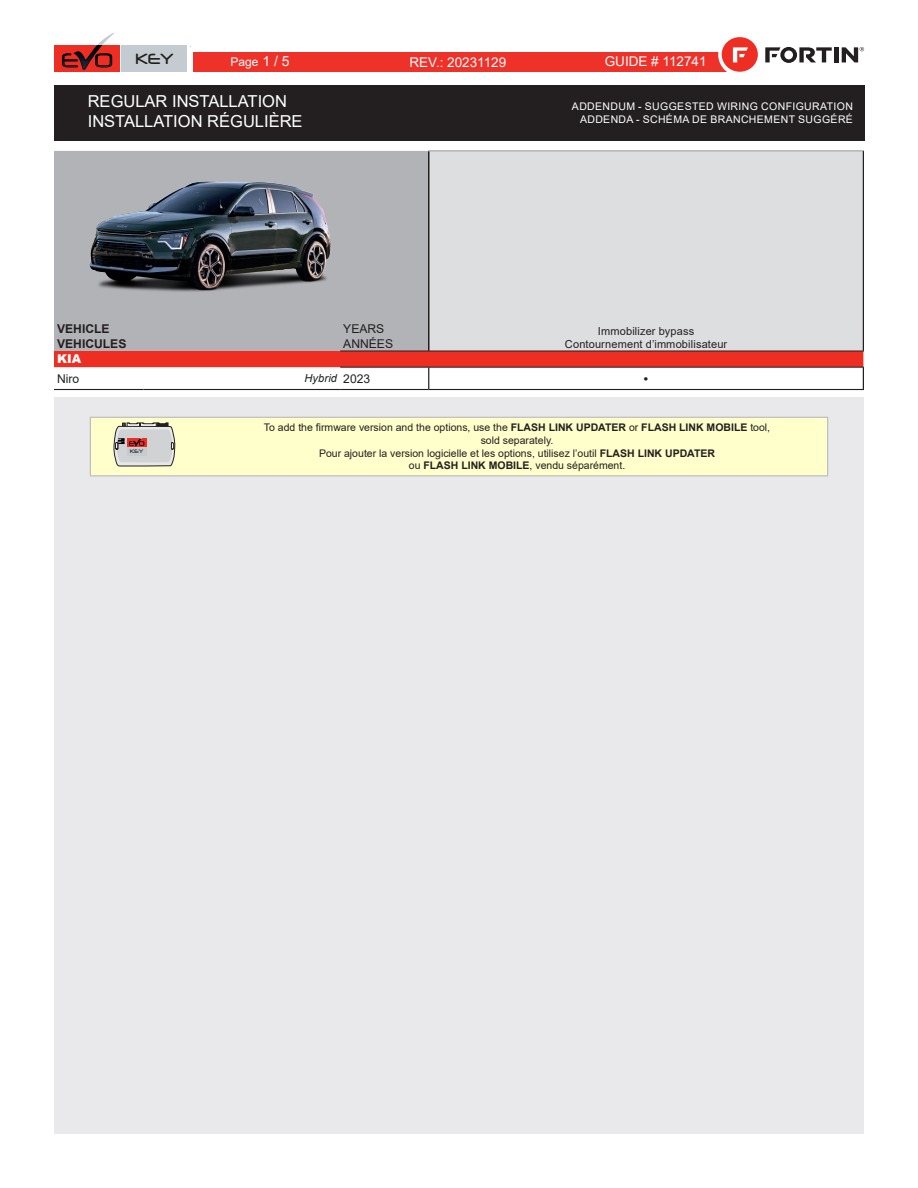
<style>
.page{position:relative;width:918px;height:1188px;background:#fff}
.page>*{position:absolute;margin:0;border:0;box-sizing:border-box;transform-origin:0 0}
.t1{font:17.4px "Neuropol";color:#231f20}
.t2{font:16.5px/19.8px "Arial";color:#fff}
.t3{font:13.5px "Arial";color:#fff}
.t4{font:12.15px "Arial";color:#231f20}
.t5{font:700 12.15px "Arial";color:#231f20}
.t6{font:900 12.15px "Arial";color:#fff}
.t7{font:12px "Arial";color:#fff}
.t8{font:700 12px "Arial";color:#231f20}
.t9{font:10.95px "Arial";letter-spacing:.015em;color:#231f20}
.centre_droite{font:italic 10.95px "Arial";letter-spacing:.015em;color:#231f20}
.entretableau{font:10.5px "Arial";color:#231f20}
.t10{font:10.5px/12.6px "Arial";letter-spacing:.035em;color:#fff;text-align:right}
.t11{font:6.15px "Neuropol";color:#231f20}
.s1{font-size:13.95px}
.s2{font-weight:700}
</style>
<div class="page">
<div style="left:193px;top:52px;width:540px;height:20px;background:#ef3229"></div>
<div style="left:718px;top:32px;width:49px;height:45px;background:#fff;border-radius:50%"></div>
<div style="left:54px;top:86px;width:811px;height:55px;background:#231f20"></div>
<div style="left:722px;top:37px;width:36px;height:35px;background:#ee2e22;border-radius:50%"></div>
<svg style="left:733px;top:47px;width:15px;height:15px"></svg>
<div style="left:834px;top:47px;width:5px;height:15px;background:#231f20"></div>
<svg style="left:765px;top:47px;width:67px;height:16px"></svg>
<svg style="left:842px;top:47px;width:22px;height:15px"></svg>
<div style="left:54px;top:45px;width:66px;height:27px;background:#ee2e22"></div>
<div style="left:122px;top:45px;width:65px;height:27px;background:#c4ccd2"></div>
<svg style="left:64px;top:33px;width:50px;height:37px"></svg>
<img style="left:75px;top:46px;width:26px;height:23px">
<img style="left:62px;top:54px;width:15px;height:13px">
<img style="left:96px;top:54px;width:16px;height:13px">
<div style="left:54px;top:397px;width:810px;height:737px;background:#e9e9ec"></div>
<div style="left:54px;top:151px;width:374px;height:200px;background:#b2b3b7"></div>
<div style="left:429px;top:151px;width:434px;height:200px;background:#dddee0"></div>
<hr style="left:428px;top:151px;width:2px;height:200px;background:#231f20">
<hr style="left:54px;top:389px;width:90px;height:1px;background:#231f20">
<hr style="left:144px;top:389px;width:196px;height:1px;background:#231f20">
<hr style="left:340px;top:389px;width:89px;height:1px;background:#231f20">
<hr style="left:429px;top:389px;width:435px;height:1px;background:#231f20">
<svg style="left:54px;top:351px;width:810px;height:38px"></svg>
<hr style="left:428px;top:151px;width:436px;height:1px;background:#a0a1a5">
<hr style="left:863px;top:151px;width:1px;height:200px;background:#231f20">
<hr style="left:340px;top:367px;width:89px;height:1px;background:#231f20">
<hr style="left:429px;top:367px;width:435px;height:1px;background:#231f20">
<hr style="left:340px;top:351px;width:89px;height:1px;background:#231f20">
<hr style="left:429px;top:351px;width:435px;height:1px;background:#231f20">
<img style="left:84px;top:151px;width:253px;height:159px">
<svg style="left:90px;top:417px;width:738px;height:59px;background:#f8f8ca"></svg>
<h1 class="t1" style="left:136px;top:49px;width:39px">KEY</h1>
<p class="t7" style="left:230px;top:54px;width:61px">Page <span class="s1">1 / 5</span></p>
<h2 class="t2" style="left:88px;top:91px;width:216px">REGULAR INSTALLATION<br>INSTALLATION RÉGULIÈRE</h2>
<p class="t3" style="left:410px;top:53px;width:98px">REV.: 20231129</p>
<p class="t3" style="left:605px;top:52px;width:103px">GUIDE # 112741</p>
<p class="t10" style="left:572px;top:100px;width:283px">ADDENDUM - SUGGESTED WIRING CONFIGURATION<br>ADDENDA - SCHÉMA DE BRANCHEMENT SUGGÉRÉ</p>
<p class="t5" style="left:57px;top:321px;width:54px">VEHICLE</p>
<p class="t5" style="left:57px;top:335px;width:71px">VEHICULES</p>
<p class="t4" style="left:343px;top:321px;width:43px">YEARS</p>
<p class="t4" style="left:343px;top:335px;width:51px">ANNÉES</p>
<p class="t9" style="left:598px;top:323px;width:98px">Immobilizer bypass</p>
<p class="t9" style="left:565px;top:336px;width:164px">Contournement d’immobilisateur</p>
<p class="t6" style="left:57px;top:350px;width:26px">KIA</p>
<p class="t4" style="left:57px;top:370px;width:24px">Niro</p>
<p class="centre_droite" style="left:304px;top:371px;width:34px">Hybrid</p>
<p class="t4" style="left:343px;top:370px;width:28px">2023</p>
<p class="t8" style="left:644px;top:370px;width:6px">•</p>
<p class="t11" style="left:130px;top:448px;width:15px">KEY</p>
<p class="entretableau" style="left:264px;top:421px;width:508px">To add the firmware version and the options, use the <span class="s2">FLASH LINK UPDATER</span> or <span class="s2">FLASH LINK MOBILE</span> tool,</p>
<p class="entretableau" style="left:481px;top:433px;width:74px">sold separately.</p>
<p class="entretableau" style="left:319px;top:446px;width:398px">Pour ajouter la version logicielle et les options, utilisez l’outil <span class="s2">FLASH LINK UPDATER</span></p>
<p class="entretableau" style="left:409px;top:458px;width:218px">ou <span class="s2">FLASH LINK MOBILE</span>, vendu séparément.</p>
</div>
